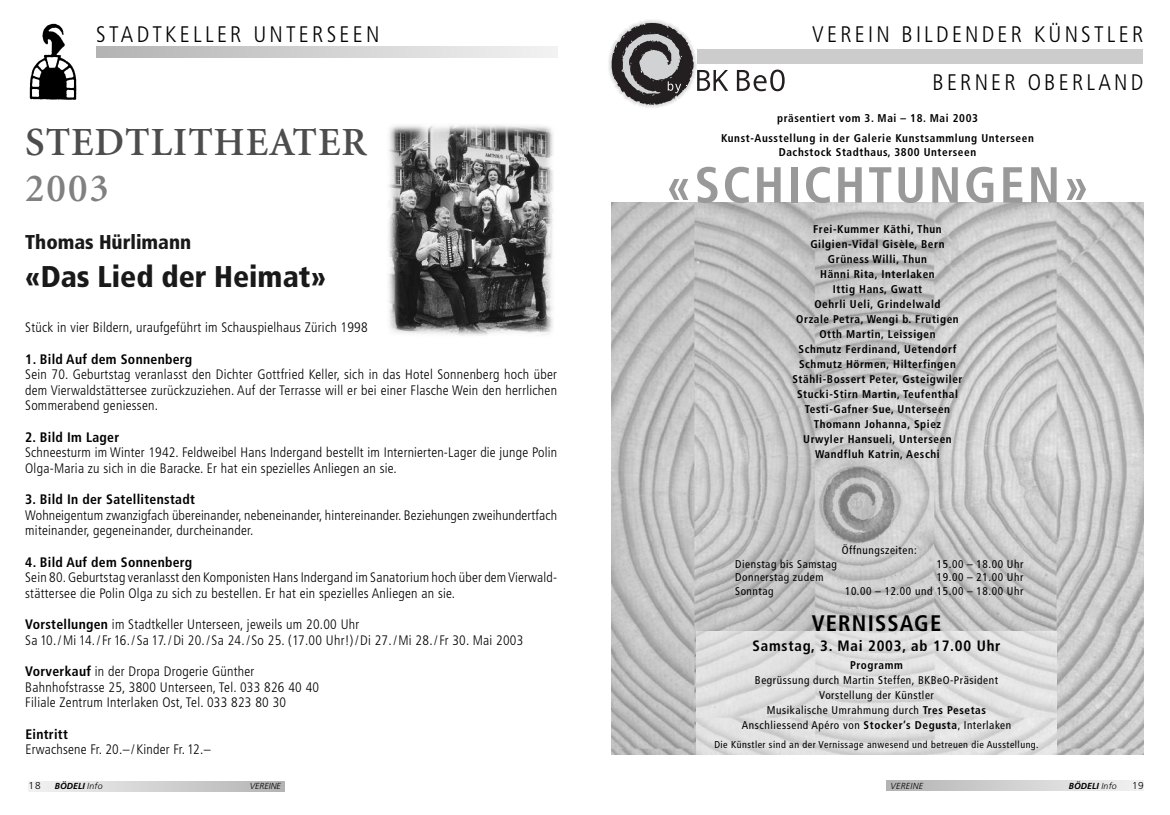
<style>
.page{position:relative;width:1170px;height:815px;background:#fff}
.page>*{position:absolute;margin:0;border:0;box-sizing:border-box;transform-origin:0 0}
.t1{font:700 condensed 50.62px "Frutiger";letter-spacing:.05em;color:#999}
.t2{font:600 40px "Minion";letter-spacing:.025em;color:#4d4d4d}
.t3{font:600 40px "Minion";color:#808080}
.t4{font:900 condensed 30px "Frutiger";color:#191919}
.t5{font:300 condensed 22.5px/48.8px "Frutiger";letter-spacing:.145em;color:#000;text-align:right}
.t6{font:700 condensed 22.5px "Frutiger";letter-spacing:.05em;color:#000}
.t7{font:900 condensed 20px "Frutiger";color:#191919}
.t8{font:700 condensed 15px "Frutiger";letter-spacing:.05em;color:#000}
.t9{font:300 condensed 13.75px/15.6px "Frutiger";letter-spacing:.02em;color:#000}
.t10{font:700 condensed 13.75px "Frutiger";letter-spacing:.02em;color:#000}
.t11{font:700 condensed 11.25px/15px "Frutiger";letter-spacing:.05em;color:#000;text-align:center}
.t12{font:condensed 11.25px/15px "Frutiger";letter-spacing:.05em;color:#000;text-align:center}
.t13{font:condensed 10px "Frutiger";letter-spacing:.05em;color:#000}
.t14{font:300 10px "Frutiger";color:#000}
.t15{font:italic 700 8.75px "Frutiger";color:#000}
.t16{font:italic 300 8.75px "Frutiger LT Std";letter-spacing:.015em;color:#000}
.t17{font:italic 300 8.75px "Frutiger LT Std";letter-spacing:.035em;color:#000}
.s1{font-weight:700}
.s2{font-family:"Frutiger LT Std";font-weight:300}
</style>
<div class="page">
<img style="left:611px;top:203px;width:532px;height:552px">
<svg style="left:736px;top:70px;width:48px;height:21px"></svg>
<svg style="left:608px;top:20px;width:120px;height:88px"></svg>
<div style="left:697px;top:50px;width:446px;height:14px;background:#ccc"></div>
<img style="left:696px;top:631px;width:360px;height:124px">
<svg style="left:886px;top:780px;width:257px;height:11px;background:#d2d2d2"></svg>
<svg style="left:28px;top:781px;width:257px;height:11px;background:#d2d2d2"></svg>
<svg style="left:96px;top:47px;width:461px;height:10px;background:#d2d2d2"></svg>
<img style="left:29px;top:23px;width:48px;height:77px">
<img style="left:388px;top:125px;width:165px;height:211px">
<h3 class="t5" style="left:96px;top:11px;width:284px">STADTKELLER UNTERSEEN</h3>
<h2 class="t2" style="left:25px;top:127px;width:343px">STEDTLITHEATER</h2>
<h2 class="t3" style="left:25px;top:173px;width:85px">2003</h2>
<h3 class="t7" style="left:25px;top:234px;width:167px">Thomas Hürlimann</h3>
<h3 class="t4" style="left:25px;top:265px;width:302px">«Das Lied der Heimat»</h3>
<p class="t9" style="left:25px;top:321px;width:344px">Stück in vier Bildern, uraufgeführt im Schauspielhaus Zürich 1998</p>
<p class="t10" style="left:25px;top:353px;width:168px">1. Bild Auf dem Sonnenberg</p>
<p class="t9" style="left:25px;top:368px;width:533px;text-align:justify">Sein 70. Geburtstag veranlasst den Dichter Gottfried Keller, sich in das Hotel Sonnenberg hoch über dem Vierwaldstättersee zurückzuziehen. Auf der Terrasse will er bei einer Flasche Wein den herrlichen Sommerabend geniessen.</p>
<p class="t10" style="left:25px;top:431px;width:95px">2. Bild Im Lager</p>
<p class="t9" style="left:25px;top:446px;width:533px">Schneesturm im Winter 1942. Feldweibel Hans Indergand bestellt im Internierten-Lager die junge Polin<br>Olga-Maria zu sich in die Baracke. Er hat ein spezielles Anliegen an sie.</p>
<p class="t10" style="left:25px;top:494px;width:171px">3. Bild In der Satellitenstadt</p>
<p class="t9" style="left:25px;top:508px;width:533px">Wohneigentum zwanzigfach übereinander, nebeneinander, hintereinander. Beziehungen zweihundertfach miteinander, gegeneinander, durcheinander.</p>
<p class="t10" style="left:25px;top:556px;width:169px">4. Bild Auf dem Sonnenberg</p>
<p class="t9" style="left:25px;top:571px;width:533px">Sein 80.Geburtstag veranlasst den Komponisten Hans Indergand im Sanatorium hoch über demVierwald&shy;stättersee die Polin Olga zu sich zu bestellen. Er hat ein spezielles Anliegen an sie.</p>
<p class="t9" style="left:25px;top:618px;width:499px"><span class="s1">Vorstellungen</span> im Stadtkeller Unterseen, jeweils um 20.00 Uhr<br>Sa 10./Mi 14./Fr 16./Sa 17./Di 20./Sa 24./So 25. (17.00 Uhr!)/Di 27./Mi 28./Fr 30. Mai 2003</p>
<p class="t9" style="left:25px;top:665px;width:295px"><span class="s1">Vorverkauf</span> in der Dropa Drogerie Günther<br>Bahnhofstrasse 25, 3800 Unterseen, Tel. 033 826 40 40<br>Filiale Zentrum Interlaken Ost, Tel. 033 823 80 30</p>
<p class="t10" style="left:25px;top:728px;width:44px">Eintritt</p>
<p class="t9" style="left:25px;top:743px;width:187px">Erwachsene Fr. 20.–/Kinder Fr. 12.–</p>
<h3 class="t5" style="left:812px;top:11px;width:333px">VEREIN BILDENDER KÜNSTLER<br>BERNER OBERLAND</h3>
<p class="t11" style="left:721px;top:109px;width:314px;line-height:20.6px">präsentiert vom 3. Mai – 18. Mai 2003<br>Kunst-Ausstellung in der Galerie Kunstsammlung Unterseen</p>
<p class="t11" style="left:778px;top:145px;width:199px">Dachstock Stadthaus, 3800 Unterseen</p>
<h1 class="t1" style="left:665px;top:165px;width:425px">«SCHICHTUNGEN»</h1>
<p class="t11" style="left:792px;top:223px;width:172px">Frei-Kummer Käthi, Thun<br>Gilgien-Vidal Gisèle, Bern<br>Grüness Willi, Thun<br>Hänni Rita, Interlaken<br>Ittig Hans, Gwatt<br>Oehrli Ueli, Grindelwald<br>Orzale Petra, Wengi b. Frutigen<br>Otth Martin, Leissigen<br>Schmutz Ferdinand, Uetendorf<br>Schmutz Hörmen, Hilterfingen<br>Stähli-Bossert Peter, Gsteigwiler<br>Stucki-Stirn Martin, Teufenthal<br>Testi-Gafner Sue, Unterseen<br>Thomann Johanna, Spiez<br>Urwyler Hansueli, Unterseen<br>Wandfluh Katrin, Aeschi</p>
<p class="t12" style="left:841px;top:543px;width:76px">Öffnungszeiten:</p>
<p class="t12" style="left:735px;top:557px;width:103px">Dienstag bis Samstag</p>
<p class="t12" style="left:936px;top:557px;width:88px">15.00 – 18.00 Uhr</p>
<p class="t12" style="left:735px;top:571px;width:90px">Donnerstag zudem</p>
<p class="t12" style="left:936px;top:571px;width:88px">19.00 – 21.00 Uhr</p>
<p class="t12" style="left:735px;top:584px;width:40px">Sonntag</p>
<p class="t12" style="left:845px;top:584px;width:180px">10.00 – 12.00 und 15.00 – 18.00 Uhr</p>
<h3 class="t6" style="left:811px;top:614px;width:131px">VERNISSAGE</h3>
<p class="t8" style="left:752px;top:639px;width:249px">Samstag, 3. Mai 2003, ab 17.00 Uhr</p>
<p class="t11" style="left:850px;top:659px;width:54px">Programm</p>
<p class="t12" style="left:741px;top:674px;width:271px">Begrüssung durch Martin Steffen, BKBeO-Präsident Vorstellung der Künstler<br>Musikalische Umrahmung durch <span class="s1">Tres Pesetas </span>Anschliessend Apéro von <span class="s1">Stocker’s Degusta</span>, Interlaken</p>
<p class="t13" style="left:714px;top:740px;width:326px">Die Künstler sind an der Vernissage anwesend und betreuen die Ausstellung.</p>
<p class="t14" style="left:28px;top:782px;width:14px">18</p>
<p class="t15" style="left:55px;top:782px;width:50px">BÖDELI <span class="s2">Info</span></p>
<p class="t16" style="left:250px;top:782px;width:33px">VEREINE</p>
<p class="t17" style="left:890px;top:782px;width:34px">VEREINE</p>
<p class="t15" style="left:1068px;top:782px;width:50px">BÖDELI <span class="s2">Info</span></p>
<p class="t14" style="left:1131px;top:781px;width:13px">19</p>
</div>
